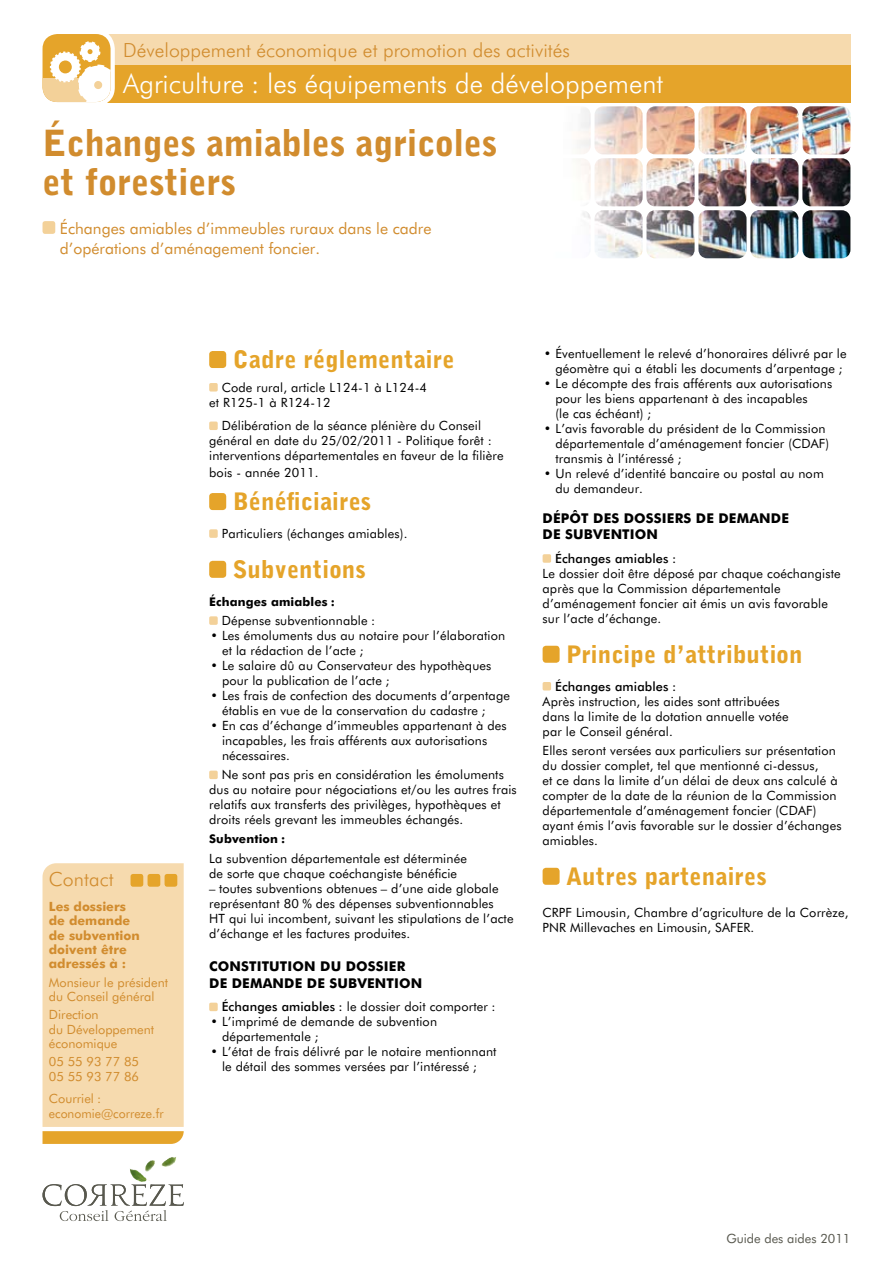
<style>
.page{position:relative;width:893px;height:1263px;background:#fff}
.page>*{position:absolute;margin:0;border:0;box-sizing:border-box;transform-origin:0 0}
.t1{font:900 36px/39px "Bell Gothic BT";color:#d18c2e}
.t2{font:300 27px "Futura BT";color:#fff}
.t3{font:900 24px "Bell Gothic BT";letter-spacing:.01em;color:#e5a42a}
.t4{font:300 19.5px "Futura BT";color:#d18c2e}
.t5{font:15.75px/20.2px "Futura BT";color:#d18c2e}
.t6{font:700 13.5px/16.5px "Futura BT";letter-spacing:.01em;color:#000}
.t7{font:12.75px/15px "Futura BT";letter-spacing:.01em;color:#000}
.t8{font:12.75px/14.2px "Futura BT";color:#d18c2e}
.t9{font:700 12.75px/14.2px "Futura BT";color:#d18c2e}
.t10{font:500 12.75px "Futura BT";letter-spacing:.01em;color:#000}
.t11{font:12.75px "Futura BT";color:#58584e}
.t12{font:700 12px "Futura BT";letter-spacing:.01em;color:#000}
.s1{font-weight:500}
</style>
<div class="page">
<img style="left:582px;top:206px;width:268px;height:52px">
<img style="left:576px;top:106px;width:274px;height:100px">
<div style="left:64px;top:34px;width:786px;height:68px;background:#e5a42a"></div>
<div style="left:64px;top:34px;width:786px;height:31px;background:#f6daae"></div>
<div style="left:38px;top:30px;width:77px;height:76px;background:#fff;border-radius:19px"></div>
<svg style="left:43px;top:34px;width:68px;height:68px"></svg>
<div style="left:43px;top:221px;width:12px;height:13px;background:#f3d199;border-radius:3px"></div>
<svg style="left:43px;top:863px;width:141px;height:281px;background:#f5d7a7"></svg>
<div style="left:209px;top:351px;width:17px;height:17px;background:#e5a42a;border-radius:3px"></div>
<div style="left:209px;top:383px;width:9px;height:8px;background:#f3d199;border-radius:2px"></div>
<div style="left:209px;top:421px;width:9px;height:9px;background:#f3d199;border-radius:2px"></div>
<div style="left:209px;top:493px;width:17px;height:17px;background:#e5a42a;border-radius:3px"></div>
<div style="left:209px;top:529px;width:9px;height:9px;background:#f3d199;border-radius:2px"></div>
<div style="left:209px;top:561px;width:17px;height:17px;background:#e5a42a;border-radius:3px"></div>
<div style="left:209px;top:616px;width:9px;height:9px;background:#f3d199;border-radius:2px"></div>
<div style="left:209px;top:771px;width:9px;height:8px;background:#f3d199;border-radius:2px"></div>
<div style="left:209px;top:1003px;width:9px;height:8px;background:#f3d199;border-radius:2px"></div>
<div style="left:543px;top:554px;width:8px;height:9px;background:#f3d199;border-radius:2px"></div>
<div style="left:543px;top:646px;width:17px;height:17px;background:#e5a42a;border-radius:3px"></div>
<div style="left:543px;top:682px;width:8px;height:8px;background:#f3d199;border-radius:2px"></div>
<div style="left:543px;top:868px;width:17px;height:17px;background:#e5a42a;border-radius:3px"></div>
<img style="left:130px;top:1169px;width:13px;height:13px">
<svg style="left:145px;top:1160px;width:7px;height:12px"></svg>
<img style="left:161px;top:1157px;width:15px;height:9px">
<svg style="left:43px;top:1184px;width:141px;height:37px"></svg>
<h3 class="t4" style="left:123px;top:38px;width:448px">Développement économique et promotion des activités</h3>
<h2 class="t2" style="left:123px;top:67px;width:541px">Agriculture : les équipements de développement</h2>
<h1 class="t1" style="left:43px;top:123px;width:456px">échanges amiables agricoles et forestiers</h1>
<p class="t5" style="left:60px;top:218px;width:373px">Échanges amiables d’immeubles ruraux dans le cadre d’opérations d’aménagement foncier.</p>
<h3 class="t4" style="left:49px;top:868px;width:66px">Contact</h3>
<p class="t9" style="left:49px;top:899px;width:92px">Les dossiers de demande de subvention doivent être adressés à :</p>
<p class="t8" style="left:49px;top:975px;width:121px">Monsieur le président du Conseil général</p>
<p class="t8" style="left:49px;top:1007px;width:107px">Direction<br>du Développement économique</p>
<p class="t8" style="left:49px;top:1055px;width:92px">05 55 93 77 85<br>05 55 93 77 86</p>
<p class="t8" style="left:49px;top:1092px;width:116px">Courriel : economie@correze.fr</p>
<h3 class="t3" style="left:233px;top:344px;width:223px">Cadre réglementaire</h3>
<p class="t7" style="left:209px;top:379px;width:219px;text-indent:13px">Code rural, article L124-1 à L124-4 et R125-1 à R124-12</p>
<p class="t7" style="left:209px;top:418px;width:296px;text-indent:13px">Délibération de la séance plénière du Conseil général en date du 25/02/2011 - Politique forêt : interventions départementales en faveur de la filière</p>
<p class="t7" style="left:209px;top:464px;width:111px">bois - année 2011.</p>
<h3 class="t3" style="left:233px;top:486px;width:140px">Bénéficiaires</h3>
<p class="t7" style="left:222px;top:526px;width:187px">Particuliers (échanges amiables).</p>
<h3 class="t3" style="left:233px;top:554px;width:135px">Subventions</h3>
<p class="t12" style="left:209px;top:594px;width:127px">Échanges amiables :</p>
<p class="t7" style="left:222px;top:613px;width:155px">Dépense subventionnable :</p>
<p class="t7" style="left:222px;top:628px;width:285px;text-indent:-12px">• Les émoluments dus au notaire pour l’élaboration et la rédaction de l’acte ;</p>
<p class="t7" style="left:222px;top:658px;width:271px;text-indent:-12px">• Le salaire dû au Conservateur des hypothèques pour la publication de l’acte ;</p>
<p class="t7" style="left:222px;top:688px;width:289px;text-indent:-12px">• Les frais de confection des documents d’arpentage établis en vue de la conservation du cadastre ;</p>
<p class="t7" style="left:222px;top:718px;width:286px;text-indent:-12px">• En cas d’échange d’immeubles appartenant à des incapables, les frais afférents aux autorisations nécessaires.</p>
<p class="t7" style="left:209px;top:767px;width:309px;text-indent:13px">Ne sont pas pris en considération les émoluments dus au notaire pour négociations et/ou les autres frais relatifs aux transferts des privilèges, hypothèques et droits réels grevant les immeubles échangés.</p>
<p class="t12" style="left:209px;top:832px;width:78px">Subvention :</p>
<p class="t7" style="left:209px;top:850px;width:259px">La subvention départementale est déterminée de sorte que chaque coéchangiste bénéficie</p>
<p class="t7" style="left:209px;top:880px;width:306px">– toutes subventions obtenues – d’une aide globale représentant 80 % des dépenses subventionnables<br>HT qui lui incombent, suivant les stipulations de l’acte d’échange et les factures produites.</p>
<p class="t6" style="left:209px;top:958px;width:215px">Constitution du dossier de demande de subvention</p>
<p class="t7" style="left:222px;top:999px;width:275px"><span class="s1">Échanges amiables :</span> le dossier doit comporter :</p>
<p class="t7" style="left:222px;top:1014px;width:217px;text-indent:-12px">• L’imprimé de demande de subvention départementale ;</p>
<p class="t7" style="left:222px;top:1044px;width:276px;text-indent:-12px">• L’état de frais délivré par le notaire mentionnant le détail des sommes versées par l’intéressé ;</p>
<p class="t7" style="left:544px;top:346px;width:304px;text-align:center">• Éventuellement le relevé d’honoraires délivré par le géomètre qui a établi les documents d’arpentage ;</p>
<p class="t7" style="left:555px;top:376px;width:278px;text-indent:-12px">• Le décompte des frais afférents aux autorisations pour les biens appartenant à des incapables<br>(le cas échéant) ;</p>
<p class="t7" style="left:555px;top:421px;width:275px;text-indent:-12px">• L’avis favorable du président de la Commission départementale d’aménagement foncier (CDAF) transmis à l’intéressé ;</p>
<p class="t7" style="left:555px;top:466px;width:270px;text-indent:-12px">• Un relevé d’identité bancaire ou postal au nom du demandeur.</p>
<p class="t6" style="left:543px;top:510px;width:248px">Dépôt des dossiers de demande de subvention</p>
<p class="t10" style="left:555px;top:550px;width:123px">Échanges amiables :</p>
<p class="t7" style="left:543px;top:566px;width:300px">Le dossier doit être déposé par chaque coéchangiste après que la Commission départementale d’aménagement foncier ait émis un avis favorable sur l’acte d’échange.</p>
<h3 class="t3" style="left:566px;top:639px;width:238px">Principe d’attribution</h3>
<p class="t10" style="left:555px;top:678px;width:123px">Échanges amiables :</p>
<p class="t7" style="left:543px;top:693px;width:248px">Après instruction, les aides sont attribuées dans la limite de la dotation annuelle votée par le Conseil général.</p>
<p class="t7" style="left:543px;top:743px;width:300px">Elles seront versées aux particuliers sur présentation du dossier complet, tel que mentionné ci-dessus,<br>et ce dans la limite d’un délai de deux ans calculé à compter de la date de la réunion de la Commission départementale d’aménagement foncier (CDAF) ayant émis l’avis favorable sur le dossier d’échanges amiables.</p>
<h3 class="t3" style="left:566px;top:861px;width:202px">Autres partenaires</h3>
<p class="t7" style="left:543px;top:905px;width:308px">CRPF Limousin, Chambre d’agriculture de la Corrèze,<br>PNR Millevaches en Limousin, SAFER.</p>
<p class="t11" style="left:726px;top:1231px;width:126px">Guide des aides 2011</p>
</div>
